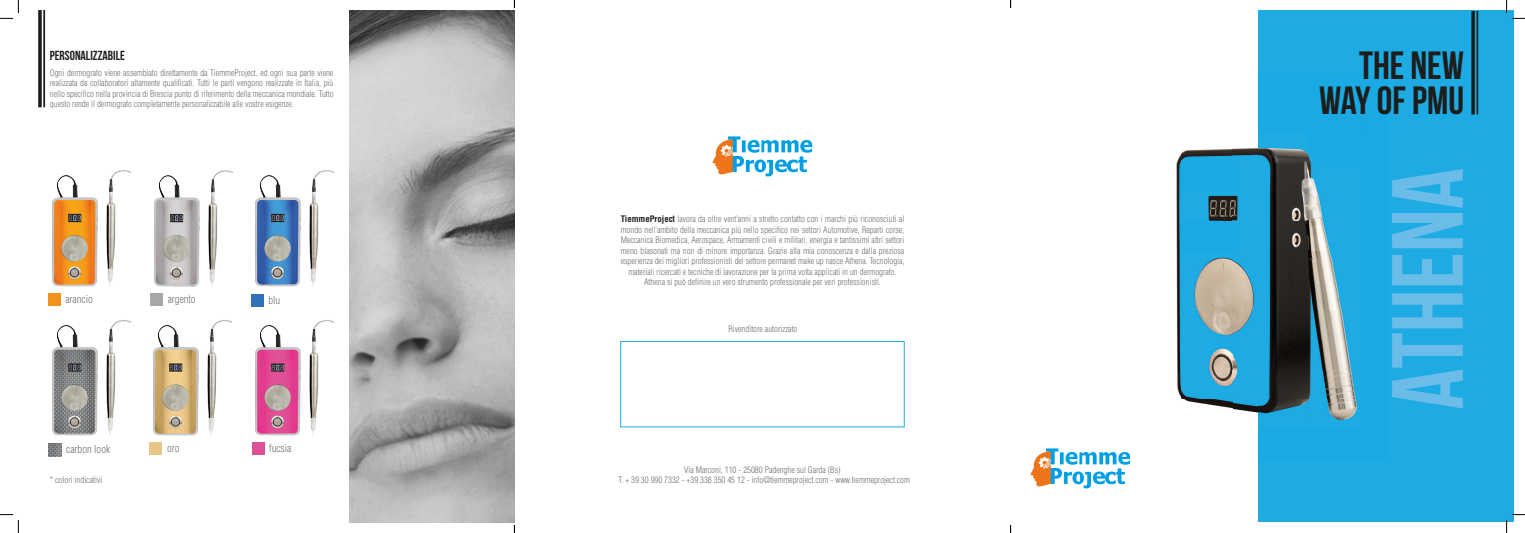
<style>
.page{position:relative;width:1525px;height:533px;background:#fff}
.page>*{position:absolute;margin:0;border:0;box-sizing:border-box;transform-origin:0 0}
.t1{font:700 100.98px "Bebas Neue";color:#6cbcea}
.t2{font:700 39.38px/34.1px "Bebas Neue";color:#1d1d1b;text-align:right}
.t3{font:13.12px "Bebas Neue";color:#1d1d1b}
.t4{font:300 condensed 10.67px "Helvetica LT Pro";color:#70706f}
.t5{font:300 condensed 8.75px/10.5px "Helvetica LT Pro";color:#70706f;text-align:center}
.s1{font-weight:700;color:#1d1d1b}
</style>
<div class="page">
<img style="left:154px;top:170px;width:79px;height:117px">
<img style="left:713px;top:136px;width:99px;height:40px">
<img style="left:1030px;top:448px;width:100px;height:40px">
<div style="left:1259px;top:11px;width:255px;height:511px;background:#1eabe3"></div>
<img style="left:1176px;top:74px;width:181px;height:385px">
<svg style="left:1471px;top:11px;width:4px;height:103px"></svg>
<hr style="left:1476px;top:11px;width:2px;height:103px;background:#1d1d1b">
<div style="left:48px;top:293px;width:13px;height:13px;background:#f3921a"></div>
<div style="left:251px;top:294px;width:13px;height:13px;background:#3171b8"></div>
<div style="left:150px;top:442px;width:12px;height:13px;background:#e9c685"></div>
<div style="left:150px;top:293px;width:13px;height:13px;background:#a7a8a6"></div>
<div style="left:252px;top:442px;width:13px;height:13px;background:#df5197"></div>
<svg style="left:38px;top:11px;width:4px;height:96px"></svg>
<hr style="left:43px;top:11px;width:2px;height:96px;background:#1d1d1b">
<img style="left:349px;top:11px;width:165px;height:511px">
<div style="left:620px;top:341px;width:285px;height:86px;border:1px solid #1eabe3"></div>
<svg style="left:0;top:0;width:19px;height:19px"></svg>
<svg style="left:0;top:514px;width:19px;height:19px"></svg>
<svg style="left:1506px;top:0;width:19px;height:19px"></svg>
<svg style="left:1506px;top:514px;width:19px;height:19px"></svg>
<img style="left:52px;top:170px;width:78px;height:117px">
<img style="left:48px;top:320px;width:82px;height:127px">
<img style="left:255px;top:170px;width:78px;height:117px">
<img style="left:255px;top:320px;width:78px;height:116px">
<img style="left:149px;top:320px;width:83px;height:127px">
<svg style="left:49px;top:444px;width:13px;height:12px"></svg>
<h3 class="t3" style="left:50px;top:49px;width:77px">PERSONALIZZABILE</h3>
<p class="t5" style="left:50px;top:67px;width:285px;text-align:justify">Ogni dermografo viene assemblato direttamente da TiemmeProject, ed ogni sua parte viene realizzata da collaboratori altamente qualificati. Tutti le parti vengono realizzate in Italia, più nello specifico nella provincia di Brescia punto di riferimento della meccanica mondiale. Tutto questo rende il dermografo completamente personalizzabile alle vostre esigenze.</p>
<p class="t4" style="left:66px;top:293px;width:29px">arancio</p>
<p class="t4" style="left:268px;top:293px;width:13px">blu</p>
<p class="t4" style="left:168px;top:293px;width:29px">argento</p>
<p class="t4" style="left:66px;top:443px;width:45px">carbon look</p>
<p class="t4" style="left:269px;top:441px;width:23px">fucsia</p>
<p class="t5" style="left:50px;top:474px;width:54px">* colori indicativi</p>
<p class="t4" style="left:167px;top:441px;width:14px">oro</p>
<p class="t5" style="left:621px;top:214px;width:285px"><span class="s1">TiemmeProject</span> lavora da oltre vent’anni a stretto contatto con i marchi più riconosciuti al mondo nell’ambito della meccanica più nello specifico nei settori Automotive, Reparti corse, Meccanica Biomedica, Aerospace, Armamenti civili e militari, energia e tantissimi altri settori meno blasonati ma non di minore importanza. Grazie alla mia conoscenza e dalla preziosa esperienza dei migliori professionisti del settore permanet make up nasce Athena. Tecnologia, materiali ricercati e tecniche di lavorazione per la prima volta applicati in un dermografo.<br>Athena si può definire un vero strumento professionale per veri professionisti.</p>
<p class="t5" style="left:729px;top:324px;width:70px">Rivenditore autorizzato</p>
<p class="t5" style="left:618px;top:464px;width:293px">Via Marconi, 110 - 25080 Padenghe sul Garda (Bs)<br>T. + 39 30 990 7332 - +39 338 350 45 12 - info@tiemmeproject.com - www.tiemmeproject.com</p>
<h2 class="t2" style="left:1319px;top:48px;width:146px">THE NEW<br>WAY OF PMU</h2>
<h1 class="t1" style="left:1372px;top:409px;width:243px;rotate:-90deg">ATHENA</h1>
</div>
